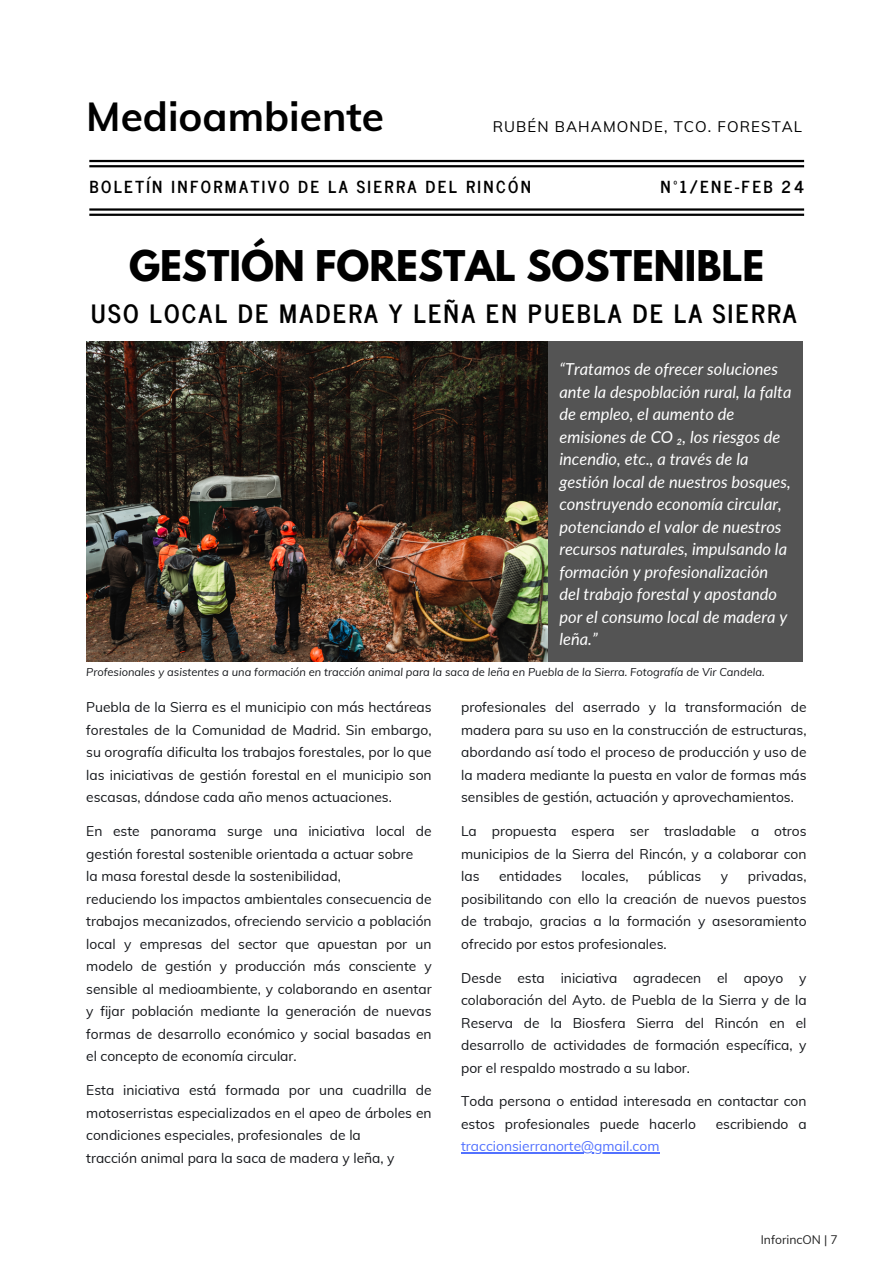
<style>
.page{position:relative;width:893px;height:1264px;background:#fff}
.page>*{position:absolute;margin:0;border:0;box-sizing:border-box;transform-origin:0 0}
.t1{font:700 40.5px "Muli";color:#000}
.t2{font:700 37.5px "League Spartan";color:#000}
.t3{font:700 25.05px "News Cycle";letter-spacing:.09em;color:#000}
.t4{font:italic 16.5px/22.5px "Lato";color:#fff}
.t5{font:700 16.5px "News Cycle";letter-spacing:.145em;color:#000}
.t6{font:15px "Muli";letter-spacing:.075em;color:#000}
.t7{font:13.8px/22.5px "Muli";color:#14161a;text-align:justify}
.t8{font:13.8px "Muli";color:#5271ff}
.t9{font:12.15px "Muli";color:#222}
.t10{font:italic 11.1px "Muli";color:#14161a}
</style>
<div class="page">
<hr style="left:89px;top:214px;width:715px;height:2px;background:#000">
<hr style="left:89px;top:165px;width:715px;height:2px;background:#000">
<hr style="left:89px;top:208px;width:715px;height:3px;background:#000">
<hr style="left:89px;top:160px;width:715px;height:2px;background:#000">
<div style="left:542px;top:342px;width:260px;height:319px;background:#545454"></div>
<img style="left:86px;top:342px;width:461px;height:319px">
<hr style="left:461px;top:1152px;width:198px;height:1px;background:#5271ff">
<h2 class="t1" style="left:86px;top:91px;width:299px">Medioambiente</h2>
<p class="t6" style="left:492px;top:117px;width:311px">RUBÉN BAHAMONDE, TCO. FORESTAL</p>
<h5 class="t5" style="left:89px;top:172px;width:443px">BOLETÍN INFORMATIVO DE LA SIERRA DEL RINCÓN</h5>
<p class="t5" style="left:660px;top:172px;width:145px">Nº1/ENE-FEB 24</p>
<h1 class="t2" style="left:129px;top:247px;width:636px">GESTIÓN FORESTAL SOSTENIBLE</h1>
<p class="t3" style="left:91px;top:291px;width:707px">USO LOCAL DE MADERA Y LEÑA EN PUEBLA DE LA SIERRA</p>
<h6 class="t4" style="left:559px;top:357px;width:233px">“Tratamos de ofrecer soluciones ante la despoblación rural, la falta de empleo, el aumento de emisiones de CO ₂, los riesgos de incendio, etc., a través de la gestión local de nuestros bosques, construyendo economía circular, potenciando el valor de nuestros recursos naturales, impulsando la formación y profesionalización del trabajo forestal y apostando por el consumo local de madera y leña.”</h6>
<h3 class="t10" style="left:86px;top:664px;width:680px">Profesionales y asistentes a una formación en tracción animal para la saca de leña en Puebla de la Sierra. Fotografía de Vir Candela.</h3>
<p class="t7" style="left:86px;top:696px;width:347px">Puebla de la Sierra es el municipio con más hectáreas forestales de la Comunidad de Madrid. Sin embargo, su orografía dificulta los trabajos forestales, por lo que las iniciativas de gestión forestal en el municipio son escasas, dándose cada año menos actuaciones.</p>
<p class="t7" style="left:86px;top:819px;width:347px">En este panorama surge una iniciativa local de gestión forestal sostenible orientada a actuar sobre</p>
<p class="t7" style="left:86px;top:864px;width:256px">la masa forestal desde la sostenibilidad,</p>
<p class="t7" style="left:86px;top:887px;width:347px">reduciendo los impactos ambientales consecuencia de trabajos mecanizados, ofreciendo servicio a población local y empresas del sector que apuestan por un modelo de gestión y producción más consciente y sensible al medioambiente, y colaborando en asentar y fijar población mediante la generación de nuevas formas de desarrollo económico y social basadas en el concepto de economía circular.</p>
<p class="t7" style="left:86px;top:1078px;width:347px">Esta iniciativa está formada por una cuadrilla de motoserristas especializados en el apeo de árboles en condiciones especiales, profesionales de la</p>
<p class="t7" style="left:86px;top:1146px;width:310px">tracción animal para la saca de madera y leña, y</p>
<p class="t7" style="left:461px;top:696px;width:347px">profesionales del aserrado y la transformación de madera para su uso en la construcción de estructuras, abordando así todo el proceso de producción y uso de la madera mediante la puesta en valor de formas más sensibles de gestión, actuación y aprovechamientos.</p>
<p class="t7" style="left:461px;top:819px;width:347px">La propuesta espera ser trasladable a otros municipios de la Sierra del Rincón, y a colaborar con las</p>
<p class="t7" style="left:499px;top:864px;width:64px">entidades</p>
<p class="t7" style="left:581px;top:864px;width:49px">locales,</p>
<p class="t7" style="left:648px;top:864px;width:54px">públicas</p>
<p class="t7" style="left:720px;top:864px;width:9px">y</p>
<p class="t7" style="left:461px;top:864px;width:347px;text-indent:287px">privadas, posibilitando con ello la creación de nuevos puestos de trabajo, gracias a la formación y asesoramiento ofrecido por estos profesionales.</p>
<p class="t7" style="left:461px;top:966px;width:347px">Desde esta iniciativa agradecen el apoyo y colaboración del Ayto. de Puebla de la Sierra y de la Reserva de la Biosfera Sierra del Rincón en el desarrollo de actividades de formación específica, y por el respaldo mostrado a su labor.</p>
<p class="t7" style="left:461px;top:1089px;width:347px">Toda persona o entidad interesada en contactar con estos profesionales puede hacerlo</p>
<p class="t7" style="left:715px;top:1112px;width:92px">escribiendo a</p>
<p class="t8" style="left:461px;top:1137px;width:200px">traccionsierranorte@gmail.com</p>
<h4 class="t9" style="left:760px;top:1231px;width:78px">InforincON | 7</h4>
</div>
